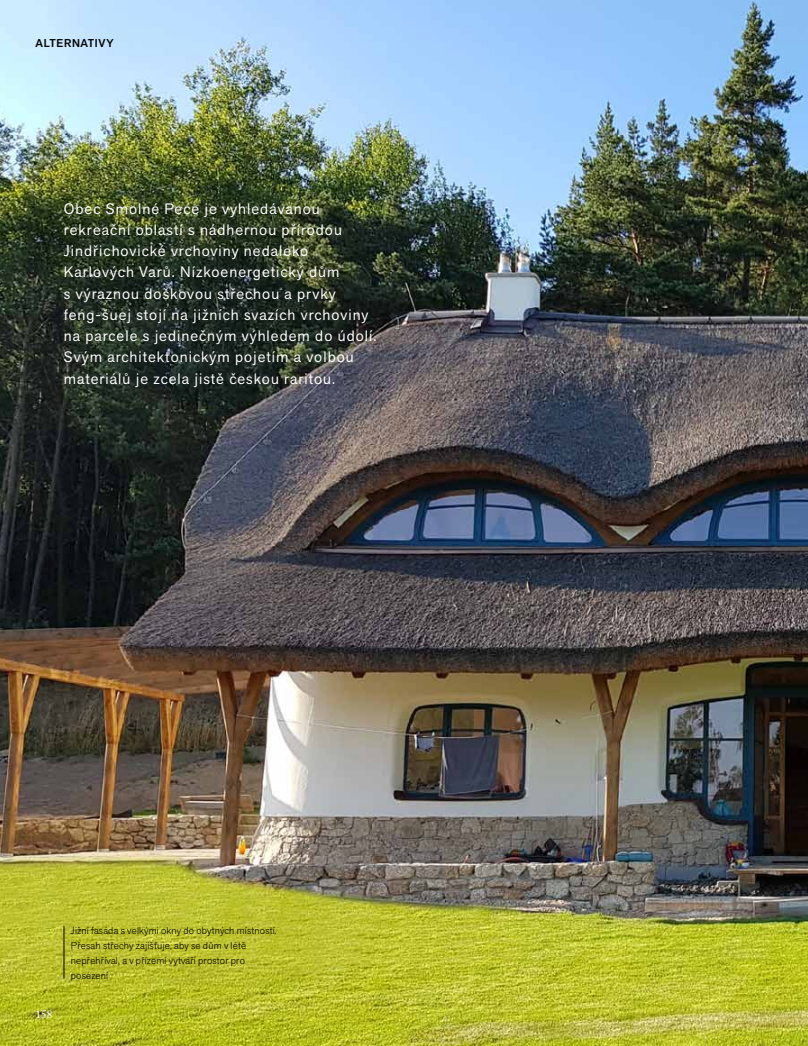
<style>
.page{position:relative;width:808px;height:1046px;background:#fff}
.page>*{position:absolute;margin:0;border:0;box-sizing:border-box;transform-origin:0 0}
.t1{font:15px/21.2px "Akzid Grtsk Next";letter-spacing:.07em;color:#fff}
.t2{font:500 11.25px "Akzid Grtsk Next";letter-spacing:.055em;color:#000}
.t3{font:11.25px "Adobe Caslon Pro";color:#fff}
.t4{font:300 10px/15px "Akzid Grtsk Next";letter-spacing:.02em;color:#000}
</style>
<div class="page">
<img style="left:0;top:0;width:808px;height:1045px">
<hr style="left:64px;top:925px;width:1px;height:53px;background:#000">
<p class="t2" style="left:35px;top:36px;width:80px">ALTERNATIVY</p>
<p class="t1" style="left:64px;top:197px;width:314px">Obec Smolné Pece je vyhledávanou rekreační oblastí s nádhernou přírodou Jindřichovické vrchoviny nedaleko Karlových Varů. Nízkoenergetický dům<br>s výraznou doškovou střechou a prvky feng-šuej stojí na jižních svazích vrchoviny na parcele s jedinečným výhledem do údolí.<br>Svým architektonickým pojetím a volbou materiálů je zcela jistě českou raritou.</p>
<p class="t3" style="left:35px;top:1006px;width:19px">158</p>
<p class="t4" style="left:71px;top:922px;width:207px">Jižní fasáda s velkými okny do obytných místností.<br>Přesah střechy zajišťuje, aby se dům v létě nepřehříval, a v přízemí vytváří prostor pro posezení</p>
</div>
